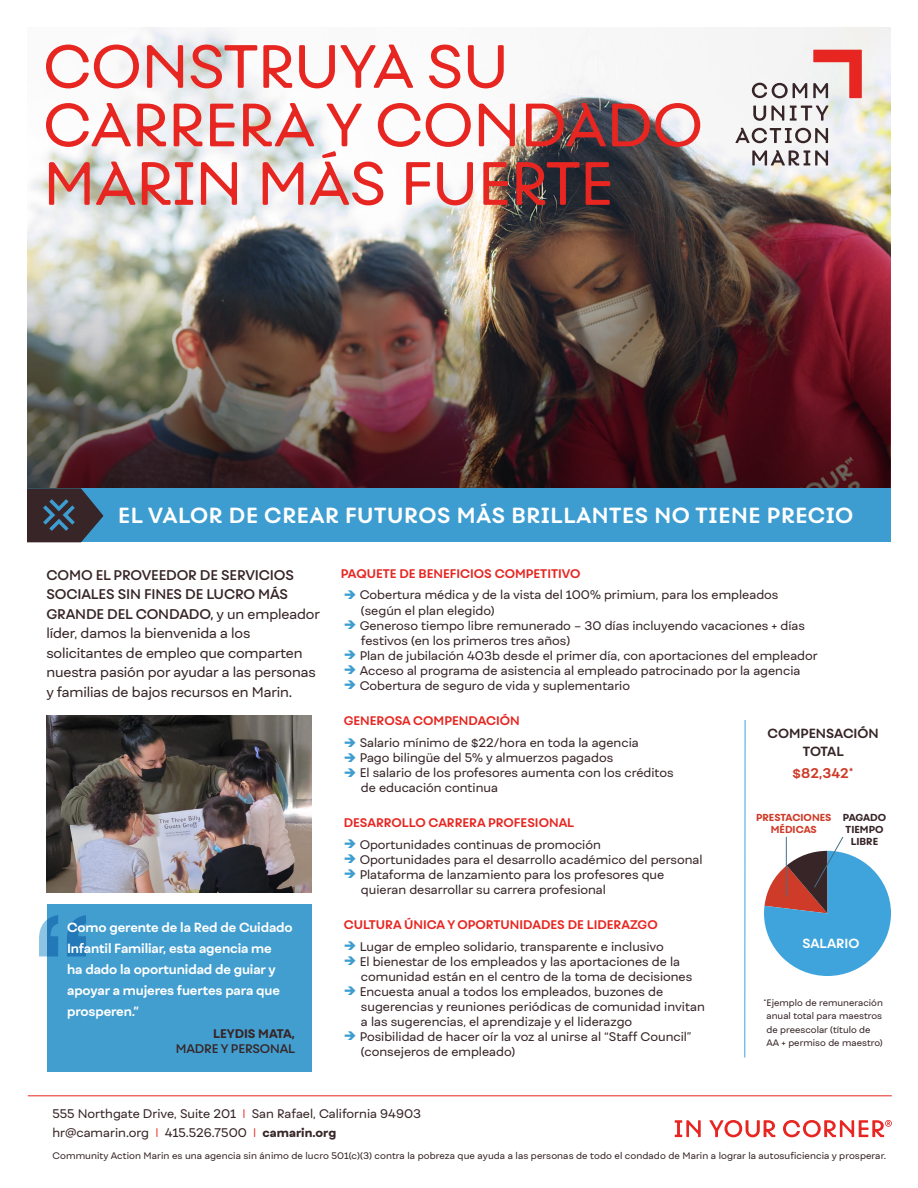
<style>
.page{position:relative;width:918px;height:1188px;background:#fff}
.page>*{position:absolute;margin:0;border:0;box-sizing:border-box;transform-origin:0 0}
.t1{font:700 121.05px "Akzidenz Grotesk BE";color:#419ecf}
.t2{font:58.5px/58.5px "Fibra One Alt";letter-spacing:-.01em;color:#e72621}
.t3{font:700 21px "Fibra One Alt";letter-spacing:.03em;color:#fff}
.Intro{font:13.5px/19.5px "Fibra One";letter-spacing:-.01em;color:#372527}
.What_We_Do_-_Bullets_EN{font:700 13.5px "Fibra One";color:#ce3b28}
.What_We_Do_-_Bullets_EN-2{font:700 12.75px/21px "Fibra One";letter-spacing:-.01em;color:#fff}
.What_We_Do_-_Bullets_EN-3{font:700 12.75px "Fibra One";color:#372527}
.What_We_Do_-_Bullets_ES{font:12px/15px "Fibra One";color:#372527}
.What_We_Do_-_Bullets_ES_copy{font:12px/15px "Fibra One";color:#372527}
.What_We_Do_-_red_text_10pt{font:700 12px "Fibra One";color:#e72621}
.t4{font:600 12px/15px "Fibra One";letter-spacing:-.01em;color:#372527;text-align:right}
.What_We_Do_-_Bullets_EN-4{font:800 9.75px/12px "Fibra One";color:#ce3b28;text-align:center}
.What_We_Do_-_Bullets_EN-5{font:800 9.75px/12px "Fibra One";color:#372527;text-align:center}
.t5{font:9.15px "Fibra One";letter-spacing:.01em;color:#372527}
.t6{font:9px/13.5px "Fibra One";letter-spacing:.005em;color:#372527}
.s1{font-weight:600}
.s2{font-weight:800}
.s3{color:#3d9dd0}
.s4{color:#e72621}
</style>
<div class="page">
<hr style="left:28px;top:1096px;width:864px;height:1px;background:#e72621">
<svg style="left:675px;top:1120px;width:26px;height:17px"></svg>
<svg style="left:709px;top:1120px;width:66px;height:17px"></svg>
<svg style="left:783px;top:1120px;width:109px;height:17px"></svg>
<img style="left:28px;top:27px;width:863px;height:461px">
<img style="left:27px;top:239px;width:863px;height:249px">
<div style="left:27px;top:488px;width:864px;height:54px;background:#3d9dd0"></div>
<svg style="left:27px;top:488px;width:77px;height:54px"></svg>
<div style="left:47px;top:905px;width:265px;height:167px;background:#419ecf"></div>
<svg style="left:752px;top:83px;width:55px;height:15px"></svg>
<svg style="left:813px;top:50px;width:49px;height:48px"></svg>
<svg style="left:753px;top:106px;width:31px;height:15px"></svg>
<svg style="left:790px;top:106px;width:39px;height:15px"></svg>
<svg style="left:735px;top:128px;width:93px;height:15px"></svg>
<svg style="left:752px;top:150px;width:76px;height:15px"></svg>
<hr style="left:745px;top:720px;width:1px;height:337px;background:#3fa4dc">
<svg style="left:764px;top:836px;width:127px;height:140px"></svg>
<img style="left:46px;top:715px;width:266px;height:177px">
<p class="t2" style="left:43px;top:37px;width:661px">CONSTRUYA SU<br>CARRERA Y CONDADO<br>MARIN MÁS FUERTE</p>
<p class="t3" style="left:118px;top:502px;width:737px">EL VALOR DE CREAR FUTUROS MÁS BRILLANTES NO TIENE PRECIO</p>
<p class="Intro" style="left:46px;top:565px;width:275px"><span class="s1">COMO EL PROVEEDOR DE SERVICIOS SOCIALES SIN FINES DE LUCRO MÁS GRANDE DEL CONDADO,</span> y un empleador líder, damos la bienvenida a los solicitantes de empleo que comparten nuestra pasión por ayudar a las personas y familias de bajos recursos en Marin.</p>
<h1 class="t1" style="left:33px;top:889px;width:59px">“</h1>
<p class="What_We_Do_-_Bullets_EN-2" style="left:67px;top:917px;width:227px">Como gerente de la Red de Cuidado<br>Infantil Familiar, esta agencia me<br>ha dado la oportunidad de guiar y apoyar a mujeres fuertes para que prosperen.”</p>
<p class="t4" style="left:176px;top:1026px;width:121px"><span class="s2">LEYDIS MATA,<br></span>MADRE Y PERSONAL</p>
<p class="What_We_Do_-_red_text_10pt" style="left:341px;top:567px;width:241px">PAQUETE DE BENEFICIOS COMPETITIVO</p>
<p class="What_We_Do_-_Bullets_ES" style="left:361px;top:587px;width:419px;line-height:15.8px;text-indent:-17px"><span class="s3">➔</span> Cobertura médica y de la vista del 100% primium, para los empleados (según el plan elegido)</p>
<p class="What_We_Do_-_Bullets_ES" style="left:361px;top:618px;width:446px;text-indent:-17px"><span class="s3">➔</span> Generoso tiempo libre remunerado – 30 días incluyendo vacaciones + días festivos (en los primeros tres años)</p>
<p class="What_We_Do_-_Bullets_ES" style="left:344px;top:648px;width:476px"><span class="s3">➔</span> Plan de jubilación 403b desde el primer día, con aportaciones del empleador</p>
<p class="What_We_Do_-_Bullets_ES" style="left:344px;top:663px;width:458px"><span class="s3">➔</span> Acceso al programa de asistencia al empleado patrocinado por la agencia</p>
<p class="What_We_Do_-_Bullets_ES" style="left:344px;top:678px;width:288px"><span class="s3">➔</span> Cobertura de seguro de vida y suplementario</p>
<p class="What_We_Do_-_red_text_10pt" style="left:344px;top:714px;width:178px">GENEROSA COMPENDACIÓN</p>
<p class="What_We_Do_-_Bullets_ES" style="left:344px;top:735px;width:297px"><span class="s3">➔</span> Salario mínimo de $22/hora en toda la agencia</p>
<p class="What_We_Do_-_Bullets_ES" style="left:344px;top:750px;width:271px"><span class="s3">➔</span> Pago bilingüe del 5% y almuerzos pagados</p>
<p class="What_We_Do_-_Bullets_ES" style="left:361px;top:765px;width:314px;text-indent:-17px"><span class="s3">➔</span> El salario de los profesores aumenta con los créditos de educación continua</p>
<p class="What_We_Do_-_red_text_10pt" style="left:344px;top:816px;width:232px">DESARROLLO CARRERA PROFESIONAL</p>
<p class="What_We_Do_-_Bullets_ES_copy" style="left:344px;top:837px;width:259px"><span class="s3">➔</span> Oportunidades continuas de promoción</p>
<p class="What_We_Do_-_Bullets_ES_copy" style="left:344px;top:852px;width:360px"><span class="s3">➔</span> Oportunidades para el desarrollo académico del personal</p>
<p class="What_We_Do_-_Bullets_ES_copy" style="left:361px;top:867px;width:305px;text-indent:-17px"><span class="s3">➔</span> Plataforma de lanzamiento para los profesores que quieran desarrollar su carrera profesional</p>
<p class="What_We_Do_-_red_text_10pt" style="left:344px;top:918px;width:315px">CULTURA ÚNICA Y OPORTUNIDADES DE LIDERAZGO</p>
<p class="What_We_Do_-_Bullets_ES" style="left:344px;top:939px;width:322px"><span class="s3">➔</span> Lugar de empleo solidario, transparente e inclusivo</p>
<p class="What_We_Do_-_Bullets_ES" style="left:361px;top:954px;width:333px;text-indent:-17px"><span class="s3">➔</span> El bienestar de los empleados y las aportaciones de la comunidad están en el centro de la toma de decisiones</p>
<p class="What_We_Do_-_Bullets_ES" style="left:361px;top:984px;width:345px;text-indent:-17px"><span class="s3">➔</span> Encuesta anual a todos los empleados, buzones de sugerencias y reuniones periódicas de comunidad invitan a las sugerencias, el aprendizaje y el liderazgo</p>
<p class="What_We_Do_-_Bullets_ES_copy" style="left:361px;top:1029px;width:332px;text-indent:-17px"><span class="s3">➔</span> Posibilidad de hacer oír la voz al unirse al “Staff Council” (consejeros de empleado)</p>
<p class="What_We_Do_-_Bullets_EN-3" style="left:767px;top:725px;width:113px">COMPENSACIÓN</p>
<p class="What_We_Do_-_Bullets_EN-3" style="left:803px;top:743px;width:42px">TOTAL</p>
<p class="What_We_Do_-_Bullets_EN" style="left:793px;top:765px;width:63px">$82,342*</p>
<p class="What_We_Do_-_Bullets_EN-4" style="left:756px;top:811px;width:77px">PRESTACIONES<br>MÉDICAS</p>
<p class="What_We_Do_-_Bullets_EN-5" style="left:843px;top:811px;width:45px">PAGADO</p>
<p class="What_We_Do_-_Bullets_EN-5" style="left:846px;top:823px;width:39px">TIEMPO<br>LIBRE</p>
<p class="What_We_Do_-_Bullets_EN-2" style="left:803px;top:932px;width:58px">SALARIO</p>
<p class="t6" style="left:766px;top:996px;width:118px;text-indent:-3px">*Ejemplo de remuneración anual total para maestros de preescolar (título de<br>AA + permiso de maestro)</p>
<p class="What_We_Do_-_Bullets_ES" style="left:52px;top:1104px;width:370px;line-height:19.5px">555 Northgate Drive, Suite 201 <span class="s4">|</span> San Rafael, California 94903 hr@camarin.org <span class="s4">|</span> 415.526.7500 <span class="s4">|</span> <span class="s2">camarin.org</span></p>
<p class="t5" style="left:52px;top:1150px;width:835px">Community Action Marin es una agencia sin ánimo de lucro 501(c)(3) contra la pobreza que ayuda a las personas de todo el condado de Marin a lograr la autosuficiencia y prosperar.</p>
</div>
